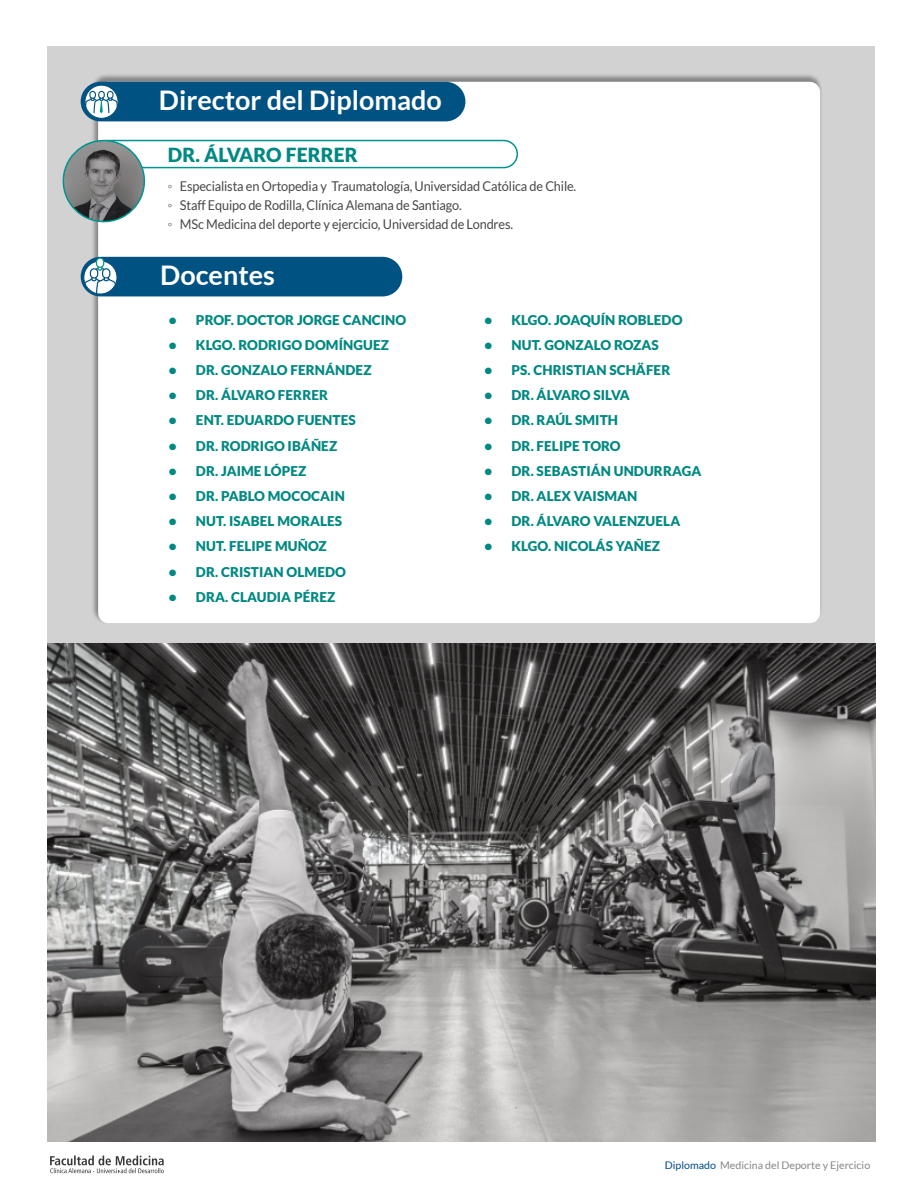
<style>
.page{position:relative;width:918px;height:1188px;background:#fff}
.page>*{position:absolute;margin:0;border:0;box-sizing:border-box;transform-origin:0 0}
.t1{font:700 27px "Lato";color:#fff}
.t2{font:900 19.35px "Lato";letter-spacing:.005em;color:#008982}
.t3{font:900 13.5px "Lato";letter-spacing:.005em;color:#008982}
.t4{font:13.5px/19.2px "Lato";letter-spacing:-.01em;color:#474747;scale:.94 1}
.t5{font:10.5px "Lato";color:#858584}
.s1{font-family:"Times New Roman"}
.s2{color:#004a87}
</style>
<div class="page">
<div style="left:47px;top:46px;width:828px;height:1096px;background:#d2d2d2"></div>
<svg style="left:50px;top:1156px;width:114px;height:17px"></svg>
<img style="left:90px;top:75px;width:731px;height:548px">
<div style="left:98px;top:82px;width:722px;height:541px;background:#fff;border-radius:10px"></div>
<div style="left:93px;top:140px;width:425px;height:28px;border:2px solid #009590;border-radius:14px"></div>
<svg style="left:63px;top:141px;width:81px;height:81px"></svg>
<div style="left:63px;top:140px;width:82px;height:82px;border:2px solid #009590;border-radius:50%"></div>
<div style="left:81px;top:82px;width:384px;height:39px;background:#005282;border-radius:20px"></div>
<svg style="left:85px;top:85px;width:33px;height:33px"></svg>
<div style="left:84px;top:85px;width:35px;height:34px;border:1px solid #015280;border-radius:50%"></div>
<div style="left:98px;top:91px;width:7px;height:8px;border:1px solid #005280;border-radius:3px"></div>
<div style="left:89px;top:91px;width:7px;height:8px;border:1px solid #005280;border-radius:3px"></div>
<div style="left:107px;top:91px;width:7px;height:8px;border:1px solid #005280;border-radius:3px"></div>
<svg style="left:85px;top:97px;width:33px;height:17px"></svg>
<div style="left:81px;top:257px;width:321px;height:39px;background:#005282;border-radius:20px"></div>
<svg style="left:84px;top:261px;width:33px;height:33px"></svg>
<div style="left:83px;top:260px;width:35px;height:35px;border:1px solid #005280;border-radius:50%"></div>
<div style="left:96px;top:258px;width:8px;height:9px;background:#fff;border-radius:4px"></div>
<div style="left:96px;top:258px;width:8px;height:10px;border:1px solid #009590;border-radius:4px"></div>
<svg style="left:83px;top:265px;width:34px;height:29px"></svg>
<div style="left:103px;top:269px;width:7px;height:9px;background:#fff;border-radius:4px"></div>
<div style="left:102px;top:268px;width:8px;height:11px;border:1px solid #005280;border-radius:4px"></div>
<svg style="left:47px;top:643px;width:828px;height:499px;background:#777675"></svg>
<h1 class="t1" style="left:159px;top:85px;width:284px">Director del Diplomado</h1>
<h2 class="t2" style="left:168px;top:143px;width:192px">DR. ÁLVARO FERRER</h2>
<p class="t4" style="left:168px;top:176px;width:436px"><span class="s1">◦</span> Especialista en Ortopedia y Traumatología, Universidad Católica de Chile. <span class="s1">◦</span> Staff Equipo de Rodilla, Clínica Alemana de Santiago.<br><span class="s1">◦</span> MSc Medicina del deporte y ejercicio, Universidad de Londres.</p>
<h1 class="t1" style="left:160px;top:260px;width:116px">Docentes</h1>
<p class="t3" style="left:169px;top:312px;width:239px">• PROF. DOCTOR JORGE CANCINO</p>
<p class="t3" style="left:169px;top:337px;width:221px">• KLGO. RODRIGO DOMÍNGUEZ</p>
<p class="t3" style="left:169px;top:362px;width:204px">• DR. GONZALO FERNÁNDEZ</p>
<p class="t3" style="left:169px;top:387px;width:161px">• DR. ÁLVARO FERRER</p>
<p class="t3" style="left:169px;top:413px;width:188px">• ENT. EDUARDO FUENTES</p>
<p class="t3" style="left:169px;top:438px;width:170px">• DR. RODRIGO IBÁÑEZ</p>
<p class="t3" style="left:169px;top:463px;width:139px">• DR. JAIME LÓPEZ</p>
<p class="t3" style="left:169px;top:488px;width:177px">• DR. PABLO MOCOCAIN</p>
<p class="t3" style="left:169px;top:513px;width:175px">• NUT. ISABEL MORALES</p>
<p class="t3" style="left:169px;top:539px;width:159px">• NUT. FELIPE MUÑOZ</p>
<p class="t3" style="left:169px;top:564px;width:178px">• DR. CRISTIAN OLMEDO</p>
<p class="t3" style="left:169px;top:589px;width:168px">• DRA. CLAUDIA PÉREZ</p>
<p class="t3" style="left:485px;top:312px;width:199px">• KLGO. JOAQUÍN ROBLEDO</p>
<p class="t3" style="left:485px;top:337px;width:176px">• NUT. GONZALO ROZAS</p>
<p class="t3" style="left:485px;top:362px;width:187px">• PS. CHRISTIAN SCHÄFER</p>
<p class="t3" style="left:485px;top:387px;width:147px">• DR. ÁLVARO SILVA</p>
<p class="t3" style="left:485px;top:413px;width:135px">• DR. RAÚL SMITH</p>
<p class="t3" style="left:485px;top:438px;width:138px">• DR. FELIPE TORO</p>
<p class="t3" style="left:485px;top:463px;width:218px">• DR. SEBASTIÁN UNDURRAGA</p>
<p class="t3" style="left:485px;top:488px;width:154px">• DR. ALEX VAISMAN</p>
<p class="t3" style="left:485px;top:513px;width:197px">• DR. ÁLVARO VALENZUELA</p>
<p class="t3" style="left:485px;top:539px;width:177px">• KLGO. NICOLÁS YAÑEZ</p>
<p class="t5" style="left:665px;top:1160px;width:207px"><span class="s2">Diplomado</span> Medicina del Deporte y Ejercicio</p>
</div>
